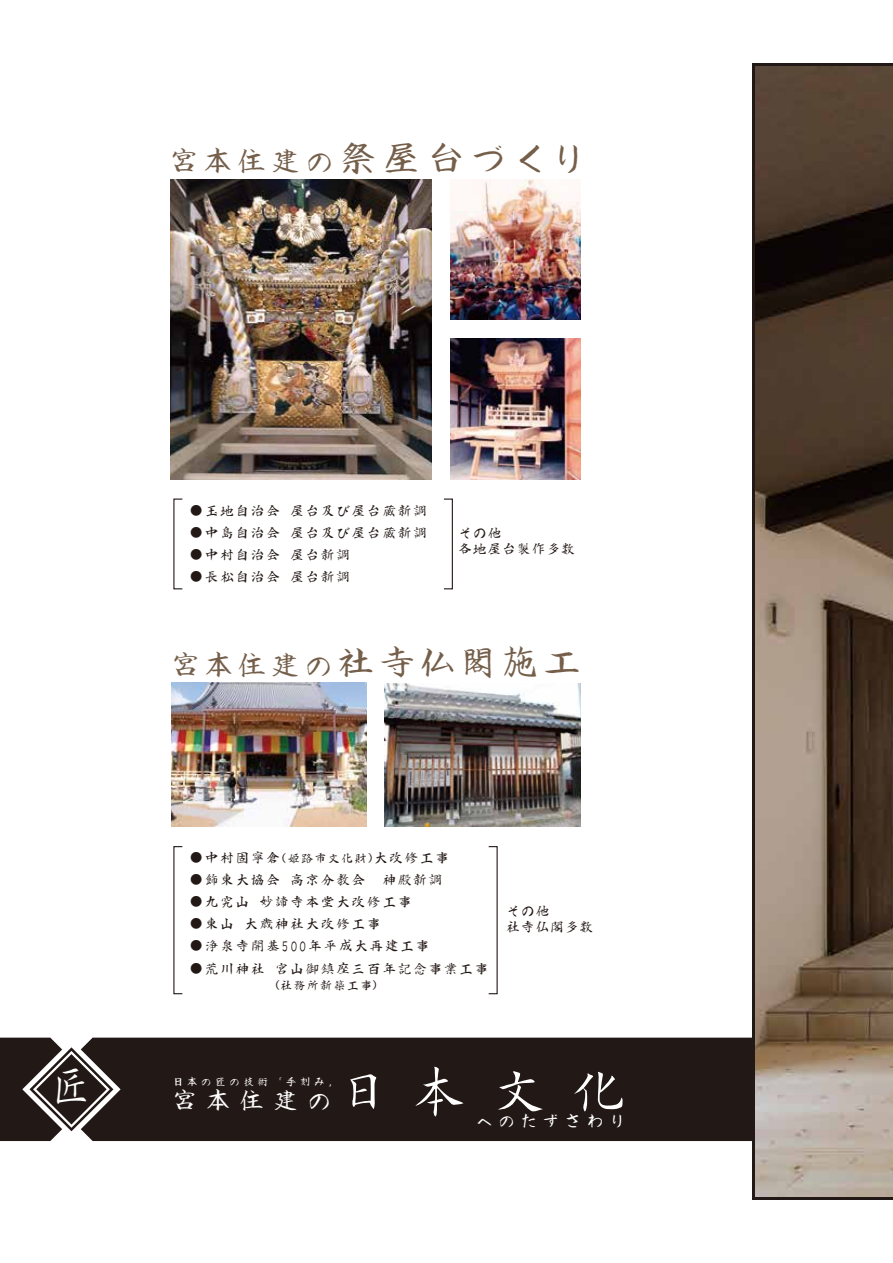
<style>
.page{position:relative;width:893px;height:1263px;background:#fff}
.page>*{position:absolute;margin:0;border:0;box-sizing:border-box;transform-origin:0 0}
.t1{font:300 53.85px "Outai Kai Std";color:#fff}
.t2{font:300 44.7px "Outai Kai Std";color:#fff}
.t3{font:33px "ackaisyo";letter-spacing:.3em;color:#755f4a}
.t4{font:21.75px "ackaisyo";letter-spacing:.55em;color:#fff}
.t5{font:15px "ackaisyo";letter-spacing:.475em;color:#fff}
.t6{font:300 13.05px "Hakusyu Kaisyo";letter-spacing:.175em;color:#221815}
.t7{font:300 13.05px/15.6px "Hakusyu Kaisyo";letter-spacing:.125em;color:#221815}
.t8{font:300 11.4px "Hakusyu Kaisyo";letter-spacing:.175em;color:#221815}
.t9{font:9.45px "ackaisyo";letter-spacing:.5em;color:#fff}
.s1{font-size:25.65px}
.s2{font-size:11.4px}
</style>
<div class="page">
<img style="left:755px;top:66px;width:138px;height:1131px">
<hr style="left:753px;top:64px;width:2px;height:1135px;background:#221815">
<hr style="left:753px;top:64px;width:140px;height:2px;background:#221815">
<hr style="left:753px;top:1197px;width:140px;height:2px;background:#221815">
<div style="left:121px;top:1038px;width:632px;height:103px;background:#221815"></div>
<img style="left:451px;top:179px;width:130px;height:141px">
<img style="left:451px;top:339px;width:130px;height:140px">
<img style="left:171px;top:179px;width:261px;height:300px">
<img style="left:171px;top:683px;width:196px;height:144px">
<img style="left:385px;top:683px;width:196px;height:144px">
<svg style="left:0;top:1038px;width:121px;height:103px"></svg>
<div style="left:443px;top:498px;width:10px;height:91px;border:1px solid #221815"></div>
<h3 class="t3" style="left:171px;top:140px;width:416px"><span class="s1">宮本住建の</span>祭屋台づくり</h3>
<h2 class="t2" style="left:49px;top:1058px;width:46px">匠</h2>
<p class="t6" style="left:190px;top:504px;width:238px">●玉地自治会 屋台及び屋台蔵新調</p>
<p class="t6" style="left:190px;top:526px;width:238px">●中島自治会 屋台及び屋台蔵新調</p>
<p class="t6" style="left:190px;top:548px;width:161px">●中村自治会 屋台新調</p>
<p class="t6" style="left:190px;top:570px;width:161px">●長松自治会 屋台新調</p>
<p class="t7" style="left:459px;top:525px;width:117px">その他<br>各地屋台製作多数</p>
<h3 class="t3" style="left:172px;top:645px;width:408px"><span class="s1">宮本住建の</span>社寺仏閣施工</h3>
<p class="t6" style="left:190px;top:850px;width:260px">●中村固寧倉<span class="s2">（姫路市文化財）</span>大改修工事</p>
<p class="t6" style="left:190px;top:873px;width:253px">●飾東大協会 高京分教会　神殿新調</p>
<p class="t6" style="left:190px;top:895px;width:223px">●九究山 妙諦寺本堂大改修工事</p>
<p class="t6" style="left:190px;top:917px;width:192px">●東山 大歳神社大改修工事</p>
<p class="t6" style="left:190px;top:939px;width:241px">●浄泉寺開基500年平成大再建工事</p>
<p class="t6" style="left:190px;top:962px;width:300px">●荒川神社 宮山御鎮座三百年記念事業工事</p>
<p class="t8" style="left:270px;top:979px;width:114px">（社務所新築工事）</p>
<p class="t7" style="left:506px;top:902px;width:88px">その他<br>社寺仏閣多数</p>
<p class="t9" style="left:173px;top:1076px;width:167px">日本の匠の技術「手刻み」</p>
<h3 class="t4" style="left:173px;top:1088px;width:158px">宮本住建の</h3>
<h1 class="t1" style="left:337px;top:1057px;width:290px">日本文化</h1>
<p class="t5" style="left:477px;top:1112px;width:149px">へのたずさわり</p>
</div>
